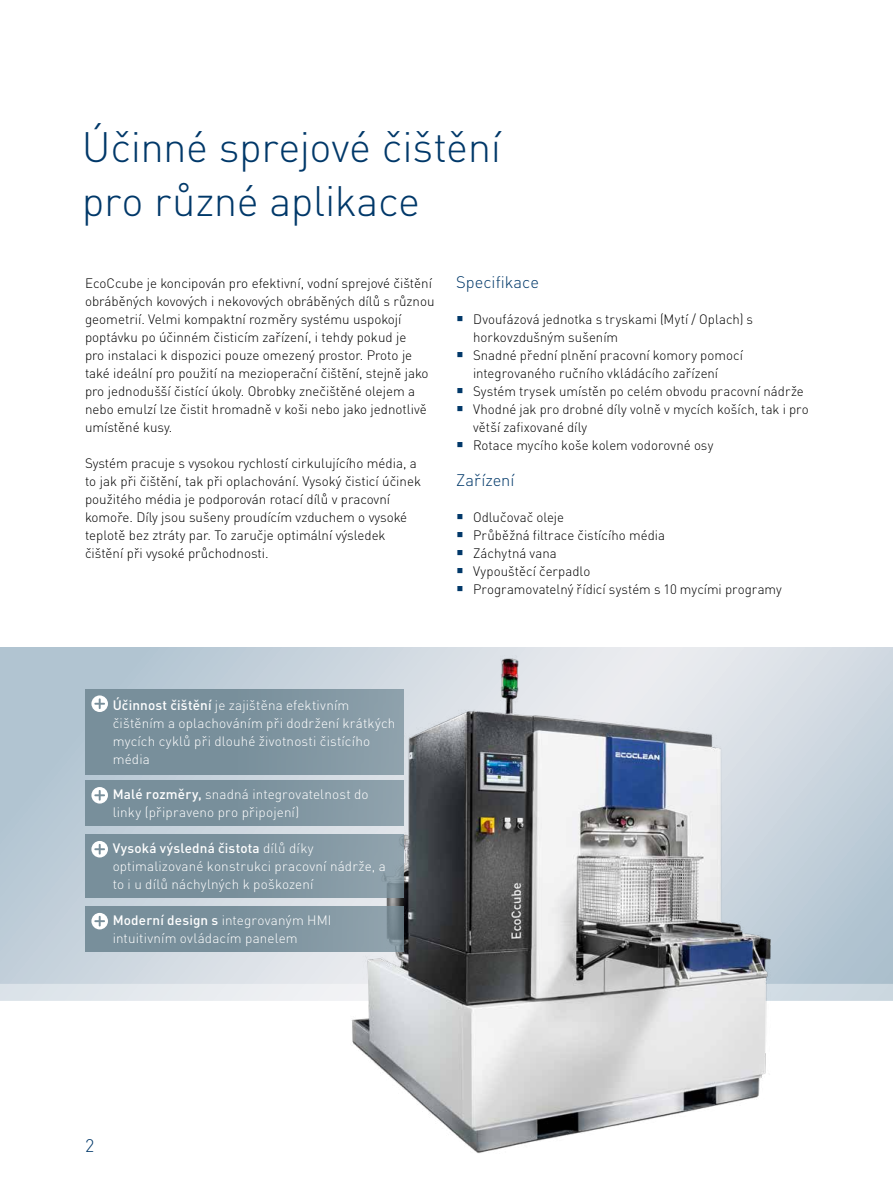
<style>
.page{position:relative;width:893px;height:1191px;background:#fff}
.page>*{position:absolute;margin:0;border:0;box-sizing:border-box;transform-origin:0 0}
.t1{font:300 42px/54px "DIN Pro";letter-spacing:-.01em;color:#003869}
.t2{font:300 18px "DIN Pro";color:#003869}
.t3{font:300 16.5px "DIN Pro";color:#003869}
.t4{font:300 13.5px/18px "DIN Pro";color:#000}
.t5{font:300 13.5px/18px "DIN Pro";letter-spacing:.01em;color:#fff}
.s1{font-family:"Arial";font-weight:400;font-size:22.5px;color:#003869}
.s2{font-weight:500}
</style>
<div class="page">
<svg style="left:0;top:647px;width:893px;height:336px;background:#becdd8"></svg>
<svg style="left:0;top:983px;width:893px;height:17px;background:#e1e7ec"></svg>
<img style="left:334px;top:647px;width:512px;height:506px">
<div style="left:85px;top:689px;width:319px;height:85px;background:linear-gradient(to right,#728a97,#899da8)"></div>
<svg style="left:91px;top:695px;width:17px;height:17px"></svg>
<div style="left:85px;top:780px;width:319px;height:46px;background:linear-gradient(to right,#728a96,#8b9ea9)"></div>
<svg style="left:91px;top:787px;width:17px;height:16px"></svg>
<div style="left:85px;top:834px;width:319px;height:64px;background:linear-gradient(to right,#728b97,#8a9da8)"></div>
<svg style="left:91px;top:841px;width:17px;height:16px"></svg>
<svg style="left:85px;top:906px;width:319px;height:45px;background:#7d939e"></svg>
<svg style="left:91px;top:913px;width:17px;height:16px"></svg>
<h1 class="t1" style="left:82px;top:116px;width:421px">Účinné sprejové čištění pro různé aplikace</h1>
<p class="t4" style="left:85px;top:273px;width:351px">EcoCcube je koncipován pro efektivní, vodní sprejové čištění obráběných kovových i nekovových obráběných dílů s různou geometrií. Velmi kompaktní rozměry systému uspokojí poptávku po účinném čisticím zařízení, i tehdy pokud je<br>pro instalaci k dispozici pouze omezený prostor. Proto je také ideální pro použití na mezioperační čištění, stejně jako pro jednodušší čistící úkoly. Obrobky znečištěné olejem a nebo emulzí lze čistit hromadně v koši nebo jako jednotlivě umístěné kusy.</p>
<p class="t4" style="left:85px;top:453px;width:338px">Systém pracuje s vysokou rychlostí cirkulujícího média, a to jak při čištění, tak při oplachování. Vysoký čisticí účinek použitého média je podporován rotací dílů v pracovní komoře. Díly jsou sušeny proudícím vzduchem o vysoké teplotě bez ztráty par. To zaručje optimální výsledek čištění při vysoké průchodnosti.</p>
<p class="t3" style="left:456px;top:269px;width:84px">Specifikace</p>
<p class="t4" style="left:473px;top:309px;width:282px;text-indent:-17px"><span class="s1">▪</span> Dvoufázová jednotka s tryskami (Mytí / Oplach) s horkovzdušným sušením</p>
<p class="t4" style="left:456px;top:345px;width:288px;text-align:center"><span class="s1">▪</span> Snadné přední plnění pracovní komory pomocí integrovaného ručního vkládácího zařízení</p>
<p class="t4" style="left:456px;top:381px;width:349px"><span class="s1">▪</span> Systém trysek umístěn po celém obvodu pracovní nádrže</p>
<p class="t4" style="left:473px;top:399px;width:337px;text-indent:-17px"><span class="s1">▪</span> Vhodné jak pro drobné díly volně v mycích koších, tak i pro větší zafixované díly</p>
<p class="t4" style="left:456px;top:435px;width:259px"><span class="s1">▪</span> Rotace mycího koše kolem vodorovné osy</p>
<p class="t3" style="left:456px;top:467px;width:60px">Zařízení</p>
<p class="t4" style="left:456px;top:507px;width:110px"><span class="s1">▪</span> Odlučovač oleje</p>
<p class="t4" style="left:456px;top:525px;width:210px"><span class="s1">▪</span> Průběžná filtrace čistícího média</p>
<p class="t4" style="left:456px;top:543px;width:102px"><span class="s1">▪</span> Záchytná vana</p>
<p class="t4" style="left:456px;top:561px;width:136px"><span class="s1">▪</span> Vypouštěcí čerpadlo</p>
<p class="t4" style="left:456px;top:579px;width:327px"><span class="s1">▪</span> Programovatelný řídicí systém s 10 mycími programy</p>
<p class="t5" style="left:113px;top:694px;width:284px"><span class="s2">Účinnost čištění</span> je zajištěna efektivním čištěním a oplachováním při dodržení krátkých mycích cyklů při dlouhé životnosti čistícího média</p>
<p class="t5" style="left:113px;top:784px;width:258px"><span class="s2">Malé rozměry,</span> snadná integrovatelnost do linky (připraveno pro připojení)</p>
<p class="t5" style="left:113px;top:838px;width:275px"><span class="s2">Vysoká výsledná čistota</span> dílů díky optimalizované konstrukci pracovní nádrže, a to i u dílů náchylných k poškození</p>
<p class="t5" style="left:113px;top:910px;width:220px"><span class="s2">Moderní design s</span> integrovaným HMI intuitivním ovládacím panelem</p>
<h2 class="t2" style="left:85px;top:1132px;width:11px">2</h2>
</div>
